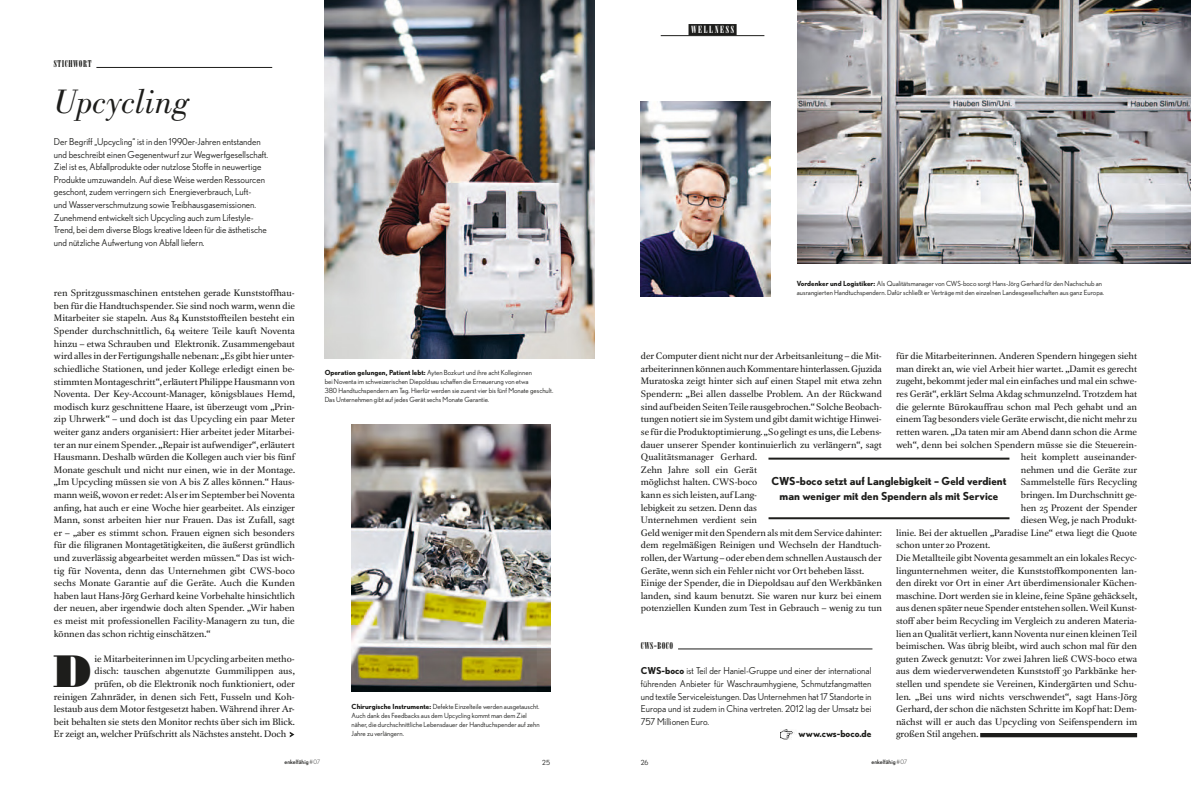
<style>
.page{position:relative;width:1191px;height:791px;background:#fff}
.page>*{position:absolute;margin:0;border:0;box-sizing:border-box;transform-origin:0 0}
.t1{font:45.6px "Bodoni Poster";color:#1d1d1b}
.t2{font:italic 35px "Bodoni";color:#1d1d1b}
.t3{font:700 11px/15px "Nobel";color:#1d1d1b;text-align:center}
.t4{font:10px "Bodoni Poster Compressed";letter-spacing:.16em;color:#fff}
.t5{font:9.5px/12.6px "Nobel";color:#1d1d1b}
.t6{font:9.5px "Bodoni Poster Compressed";letter-spacing:.05em;color:#1d1d1b}
.t7{font:700 9.5px "Nobel";color:#1d1d1b}
.t8{font:9.2px/12.6px "DTL Unico ST";color:#1d1d1b;text-align:justify}
.t9{font:7px/9px "Nobel";color:#1d1d1b}
.t10{font:6px "Nobel";color:#1d1d1b}
.s1{font-weight:700}
.s2{font-weight:300}
</style>
<div class="page">
<svg style="left:290px;top:732px;width:4px;height:5px"></svg>
<hr style="left:96px;top:67px;width:176px;height:1px;background:#1d1d1b">
<img style="left:352px;top:425px;width:198px;height:266px">
<img style="left:325px;top:0;width:270px;height:359px">
<hr style="left:980px;top:733px;width:157px;height:4px;background:#1d1d1b">
<div style="left:688px;top:24px;width:48px;height:12px;background:#1d1d1b"></div>
<hr style="left:660px;top:35px;width:104px;height:1px;background:#1d1d1b">
<hr style="left:678px;top:649px;width:194px;height:1px;background:#1d1d1b">
<img style="left:798px;top:0;width:393px;height:264px">
<img style="left:641px;top:102px;width:129px;height:194px">
<hr style="left:768px;top:517px;width:241px;height:2px;background:#1d1d1b">
<hr style="left:768px;top:458px;width:241px;height:2px;background:#1d1d1b">
<img style="left:780px;top:729px;width:15px;height:10px">
<p class="t6" style="left:54px;top:58px;width:39px">STICHWORT</p>
<h2 class="t2" style="left:54px;top:82px;width:138px">Upcycling</h2>
<p class="t5" style="left:54px;top:135px;width:216px">Der Begriff „Upcycling“ ist in den 1990er-Jahren entstanden und beschreibt einen Gegenentwurf zur Wegwerfgesellschaft.<br>Ziel ist es, Abfallprodukte oder nutzlose Stoffe in neuwertige Produkte umzuwandeln. Auf diese Weise werden Ressourcen geschont, zudem verringern sich Energieverbrauch, Luft-<br>und Wasserverschmutzung sowie Treibhausgasemissionen.<br>Zunehmend entwickelt sich Upcycling auch zum Lifestyle-Trend, bei dem diverse Blogs kreative Ideen für die ästhetische und nützliche Aufwertung von Abfall liefern.</p>
<p class="t8" style="left:54px;top:287px;width:243px">ren Spritzgussmaschinen entstehen gerade Kunststoffhau&shy;ben für die Handtuchspender. Sie sind noch warm, wenn die Mitarbeiter sie stapeln. Aus 84 Kunststoffteilen besteht ein Spender durchschnittlich, 64 weitere Teile kauft Noventa hinzu – etwa Schrauben und Elektronik. Zusammengebaut wird alles in der Fertigungshalle nebenan: „Es gibt hier unter&shy;schiedliche Stationen, und jeder Kollege erledigt einen be&shy;stimmten Montageschritt“, erläutert Philippe Hausmann von Noventa. Der Key-Account-Manager, königsblaues Hemd, modisch kurz geschnittene Haare, ist überzeugt vom „Prin&shy;zip Uhrwerk“ – und doch ist das Upcycling ein paar Meter weiter ganz anders organisiert: Hier arbeitet jeder Mitarbei&shy;ter an nur einem Spender. „Repair ist aufwendiger“, erläutert Hausmann. Deshalb würden die Kollegen auch vier bis fünf Monate geschult und nicht nur einen, wie in der Montage. „Im Upcycling müssen sie von A bis Z alles können.“ Haus&shy;mann weiß, wovon er redet: Als er im September bei Noventa anfing, hat auch er eine Woche hier gearbeitet. Als einziger Mann, sonst arbeiten hier nur Frauen. Das ist Zufall, sagt er – „aber es stimmt schon. Frauen eignen sich besonders für die filigranen Montagetätigkeiten, die äußerst gründlich und zuverlässig abgearbeitet werden müssen.“ Das ist wich&shy;tig für Noventa, denn das Unternehmen gibt CWS-boco sechs Monate Garantie auf die Geräte. Auch die Kunden haben laut Hans-Jörg Gerhard keine Vorbehalte hinsichtlich der neuen, aber irgendwie doch alten Spender. „Wir haben es meist mit professionellen Facility-Managern zu tun, die können das schon richtig einschätzen.“</p>
<h1 class="t1" style="left:54px;top:643px;width:39px">D</h1>
<p class="t8" style="left:95px;top:652px;width:202px">ie Mitarbeiterinnen im Upcycling arbeiten metho-</p>
<p class="t8" style="left:95px;top:665px;width:202px">disch: tauschen abgenutzte Gummilippen aus,</p>
<p class="t8" style="left:95px;top:677px;width:202px">prüfen, ob die Elektronik noch funktioniert, oder</p>
<p class="t8" style="left:54px;top:690px;width:242px">reinigen Zahnräder, in denen sich Fett, Fusseln und Koh-</p>
<p class="t8" style="left:54px;top:703px;width:242px">lestaub aus dem Motor festgesetzt haben. Während ihrer Ar-</p>
<p class="t8" style="left:54px;top:715px;width:242px">beit behalten sie stets den Monitor rechts über sich im Blick.</p>
<p class="t8" style="left:54px;top:728px;width:234px">Er zeigt an, welcher Prüfschritt als Nächstes ansteht. Doch</p>
<p class="t9" style="left:325px;top:368px;width:230px"><span class="s1">Operation gelungen, Patient lebt:</span> Ayten Bozkurt und ihre acht Kolleginnen<br>bei Noventa im schweizerischen Diepoldsau schaffen die Erneuerung von etwa<br>380 Handtuchspendern am Tag. Hierfür werden sie zuerst vier bis fünf Monate geschult.<br>Das Unternehmen gibt auf jedes Gerät sechs Monate Garantie.</p>
<p class="t9" style="left:351px;top:702px;width:189px"><span class="s1">Chirurgische Instrumente:</span> Defekte Einzelteile werden ausgetauscht.<br>Auch dank des Feedbacks aus dem Upcycling kommt man dem Ziel näher, die durchschnittliche Lebensdauer der Handtuchspender auf zehn Jahre zu verlängern.</p>
<p class="t10" style="left:284px;top:759px;width:37px">enkelfähig <span class="s2">#07</span></p>
<p class="t9" style="left:542px;top:758px;width:9px">25</p>
<p class="t4" style="left:691px;top:24px;width:44px">WELLNESS</p>
<p class="t9" style="left:797px;top:279px;width:309px"><span class="s1">Vordenker und Logistiker:</span> Als Qualitätsmanager von CWS-boco sorgt Hans-Jörg Gerhard für den Nachschub an ausrangierten Handtuchspendern. Dafür schließt er Verträge mit den einzelnen Landesgesellschaften aus ganz Europa.</p>
<p class="t8" style="left:641px;top:350px;width:243px;text-align:left">der Computer dient nicht nur der Arbeitsanleitung – die Mit&shy;arbeiterinnen können auch Kommentare hinterlassen. Gjuzida Muratoska zeigt hinter sich auf einen Stapel mit etwa zehn Spendern: „Bei allen dasselbe Problem. An der Rückwand sind auf beiden Seiten Teile rausgebrochen.“ Solche Beobach&shy;tungen notiert sie im System und gibt damit wichtige Hinwei&shy;se für die Produktoptimierung. „So gelingt es uns, die Lebens&shy;dauer unserer Spender kontinuierlich zu verlängern“, sagt Qualitätsmanager Gerhard.<br>Zehn Jahre soll ein Gerät<br>möglichst halten. CWS-boco<br>kann es sich leisten, auf Lang-<br>lebigkeit zu setzen. Denn das<br>Unternehmen verdient sein<br>Geld weniger mit den Spendern als mit dem Service dahinter: dem regelmäßigen Reinigen und Wechseln der Handtuch&shy;rollen, der Wartung – oder eben dem schnellen Austausch der Geräte, wenn sich ein Fehler nicht vor Ort beheben lässt.<br>Einige der Spender, die in Diepoldsau auf den Werkbänken landen, sind kaum benutzt. Sie waren nur kurz bei einem potenziellen Kunden zum Test in Gebrauch – wenig zu tun</p>
<p class="t8" style="left:896px;top:350px;width:242px">für die Mitarbeiterinnen. Anderen Spendern hingegen sieht</p>
<p class="t8" style="left:896px;top:362px;width:242px">man direkt an, wie viel Arbeit hier wartet. „Damit es gerecht</p>
<p class="t8" style="left:896px;top:375px;width:242px">zugeht, bekommt jeder mal ein einfaches und mal ein schwe-</p>
<p class="t8" style="left:896px;top:388px;width:242px">res Gerät“, erklärt Selma Akdag schmunzelnd. Trotzdem hat</p>
<p class="t8" style="left:896px;top:400px;width:242px">die gelernte Bürokauffrau schon mal Pech gehabt und an</p>
<p class="t8" style="left:896px;top:413px;width:242px">einem Tag besonders viele Geräte erwischt, die nicht mehr zu</p>
<p class="t8" style="left:896px;top:425px;width:242px">retten waren. „Da taten mir am Abend dann schon die Arme</p>
<p class="t8" style="left:896px;top:438px;width:242px">weh“, denn bei solchen Spendern müsse sie die Steuerein-</p>
<p class="t8" style="left:1020px;top:451px;width:118px">heit komplett auseinander-</p>
<p class="t8" style="left:1020px;top:463px;width:118px">nehmen und die Geräte zur</p>
<p class="t8" style="left:1020px;top:476px;width:118px">Sammelstelle fürs Recycling</p>
<p class="t8" style="left:1020px;top:488px;width:118px">bringen. Im Durchschnitt ge-</p>
<p class="t8" style="left:1020px;top:501px;width:118px">hen 25 Prozent der Spender</p>
<p class="t8" style="left:1020px;top:514px;width:118px">diesen Weg, je nach Produkt-</p>
<p class="t8" style="left:896px;top:526px;width:242px">linie. Bei der aktuellen „Paradise Line“ etwa liegt die Quote</p>
<p class="t8" style="left:896px;top:539px;width:96px">schon unter 20 Prozent.</p>
<p class="t8" style="left:896px;top:551px;width:242px">Die Metallteile gibt Noventa gesammelt an ein lokales Recyc-</p>
<p class="t8" style="left:896px;top:564px;width:242px">lingunternehmen weiter, die Kunststoffkomponenten lan-</p>
<p class="t8" style="left:896px;top:577px;width:242px">den direkt vor Ort in einer Art überdimensionaler Küchen-</p>
<p class="t8" style="left:896px;top:589px;width:242px">maschine. Dort werden sie in kleine, feine Späne gehäckselt,</p>
<p class="t8" style="left:896px;top:602px;width:242px">aus denen später neue Spender entstehen sollen. Weil Kunst-</p>
<p class="t8" style="left:896px;top:614px;width:242px">stoff aber beim Recycling im Vergleich zu anderen Materia-</p>
<p class="t8" style="left:896px;top:627px;width:242px">lien an Qualität verliert, kann Noventa nur einen kleinen Teil</p>
<p class="t8" style="left:896px;top:640px;width:242px">beimischen. Was übrig bleibt, wird auch schon mal für den</p>
<p class="t8" style="left:896px;top:652px;width:242px">guten Zweck genutzt: Vor zwei Jahren ließ CWS-boco etwa</p>
<p class="t8" style="left:896px;top:665px;width:242px">aus dem wiederverwendeten Kunststoff 30 Parkbänke her-</p>
<p class="t8" style="left:896px;top:677px;width:242px">stellen und spendete sie Vereinen, Kindergärten und Schu-</p>
<p class="t8" style="left:896px;top:690px;width:242px">len. „Bei uns wird nichts verschwendet“, sagt Hans-Jörg</p>
<p class="t8" style="left:896px;top:703px;width:242px">Gerhard, der schon die nächsten Schritte im Kopf hat: Dem-</p>
<p class="t8" style="left:896px;top:715px;width:242px">nächst will er auch das Upcycling von Seifenspendern im</p>
<p class="t8" style="left:896px;top:728px;width:84px">großen Stil angehen.</p>
<p class="t3" style="left:771px;top:473px;width:236px">CWS-boco setzt auf Langlebigkeit – Geld verdient man weniger mit den Spendern als mit Service</p>
<p class="t6" style="left:641px;top:640px;width:34px">CWS-BOCO</p>
<p class="t5" style="left:641px;top:664px;width:232px;text-align:justify"><span class="s1">CWS-boco</span> ist Teil der Haniel-Gruppe und einer der international führenden Anbieter für Waschraumhygiene, Schmutzfangmatten und textile Serviceleistungen. Das Unternehmen hat 17 Standorte in Europa und ist zudem in China vertreten. 2012 lag der Umsatz bei 757 Millionen Euro.</p>
<p class="t7" style="left:798px;top:728px;width:74px">www.cws-boco.de</p>
<p class="t9" style="left:641px;top:758px;width:9px">26</p>
<p class="t10" style="left:871px;top:759px;width:37px">enkelfähig <span class="s2">#07</span></p>
</div>
